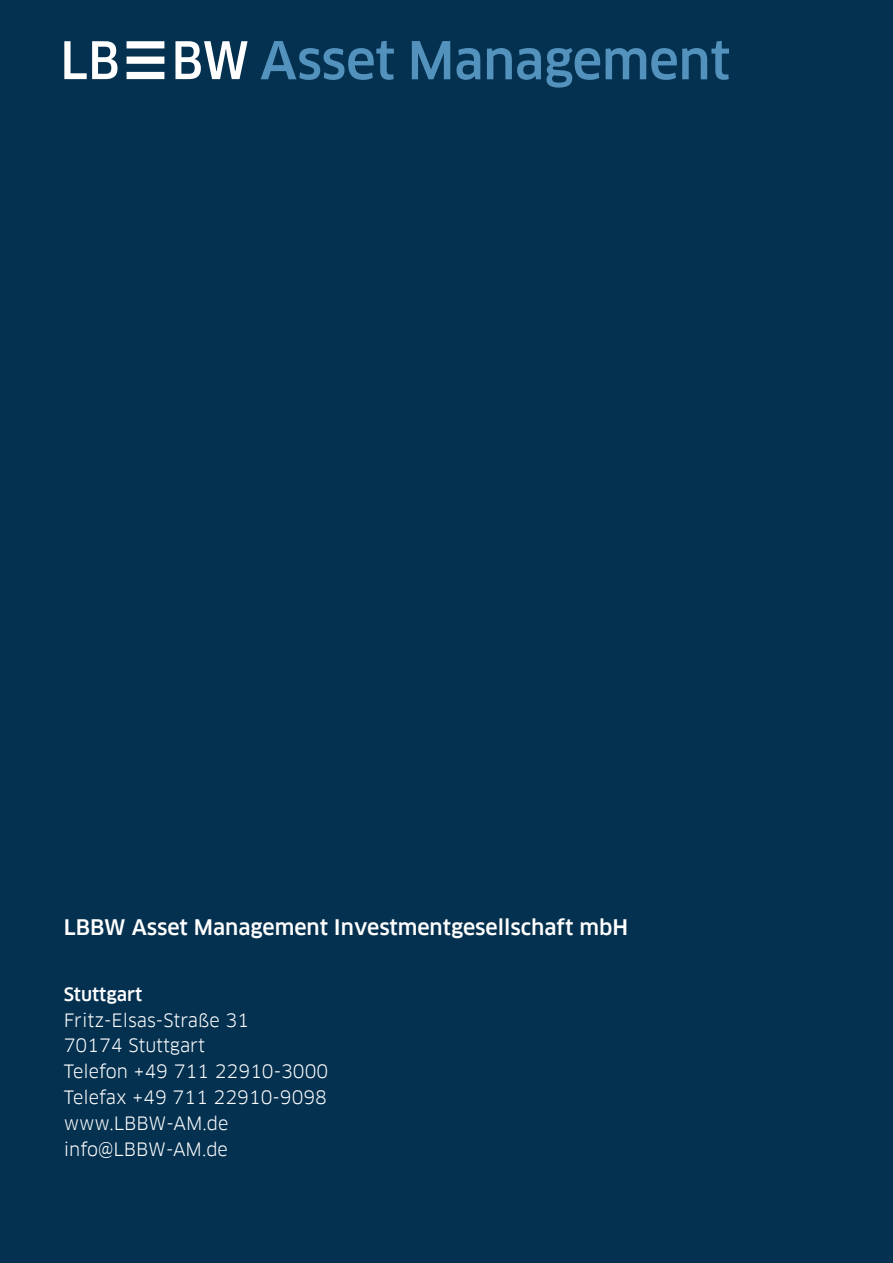
<style>
.page{position:relative;width:893px;height:1263px;background:#053150}
.page>*{position:absolute;margin:0;border:0;box-sizing:border-box;transform-origin:0 0}
.t1{font:500 21px "Clanfor LBBW";color:#fff}
.t2{font:18px/25.8px "Clanfor LBBW";color:#fff}
.t3{font:500 18px "Clanfor LBBW";color:#fff}
</style>
<div class="page">
<svg style="left:64px;top:41px;width:184px;height:38px"></svg>
<svg style="left:261px;top:41px;width:468px;height:47px"></svg>
<p class="t1" style="left:64px;top:915px;width:566px">LBBW Asset Management Investmentgesellschaft mbH</p>
<p class="t3" style="left:64px;top:983px;width:80px">Stuttgart</p>
<p class="t2" style="left:64px;top:1007px;width:266px">Fritz-Elsas-Straße 31<br>70174 Stuttgart<br>Telefon +49 711 22910-3000<br>Telefax +49 711 22910-9098 www.LBBW-AM.de info@LBBW-AM.de</p>
</div>
